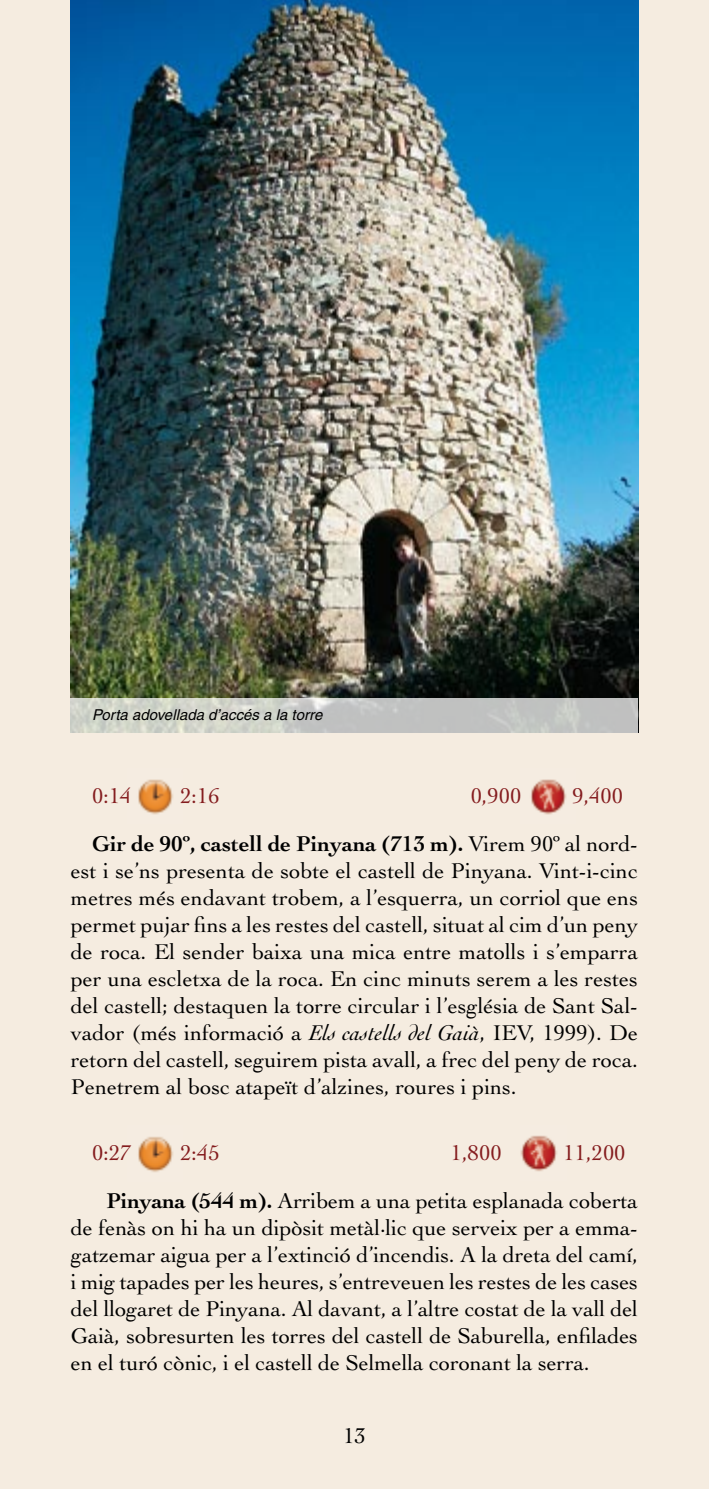
<style>
.page{position:relative;width:709px;height:1489px;background:#fff}
.page>*{position:absolute;margin:0;border:0;box-sizing:border-box;transform-origin:0 0}
.t1{font:22.5px/27px "Cochin";letter-spacing:-.005em;color:#000;text-align:justify}
.t2{font:700 22.5px/48.2px "Cochin";color:#000}
.t3{font:22.5px "Cochin";color:#841c1e}
.t4{font:italic 15px "Helvetica";color:#000}
.s1{font-weight:400;color:#841c1e}
.s2{font-weight:400}
.s3{font-style:italic}
.s4{color:#841c1e}
.s5{font-weight:700}
</style>
<div class="page">
<div style="left:0;top:0;width:709px;height:1488px;background:#f5ece0"></div>
<img style="left:520px;top:768px;width:55px;height:55px">
<img style="left:127px;top:768px;width:56px;height:55px">
<img style="left:520px;top:1125px;width:46px;height:54px">
<img style="left:127px;top:1125px;width:56px;height:56px">
<img style="left:71px;top:0;width:567px;height:698px">
<svg style="left:71px;top:698px;width:567px;height:35px;background:#c8cac5"></svg>
<p class="t4" style="left:92px;top:705px;width:232px">Porta adovellada d’accés a la torre</p>
<p class="t2" style="left:92px;top:771px;width:545px;text-indent:480px"><span class="s1">9,400<br></span>Gir de 90º, castell de Pinyana (713 m). <span class="s2">Virem 90º al nord-</span></p>
<p class="t1" style="left:71px;top:857px;width:568px">est i se’ns presenta de sobte el castell de Pinyana. Vint-i-cinc metres més endavant trobem, a l’esquerra, un corriol que ens permet pujar fins a les restes del castell, situat al cim d’un peny de roca. El sender baixa una mica entre matolls i s’emparra per una escletxa de la roca. En cinc minuts serem a les restes del castell; destaquen la torre circular i l’esglé- sia de Sant Sal&shy;vador (més informació a <span class="s3">Els castells del Gaià</span>, IEV, 1999). De retorn del castell, seguirem pista avall, a frec del peny de roca.<br>Penetrem al bosc atapeït d’alzines, roures i pins.</p>
<p class="t3" style="left:92px;top:782px;width:41px">0:14</p>
<p class="t3" style="left:180px;top:782px;width:39px">2:16</p>
<p class="t3" style="left:470px;top:782px;width:52px">0,900</p>
<p class="t3" style="left:92px;top:1139px;width:41px">0:27</p>
<p class="t3" style="left:180px;top:1139px;width:39px">2:45</p>
<p class="t3" style="left:451px;top:1139px;width:52px">1,800</p>
<p class="t1" style="left:106px;top:1128px;width:533px;line-height:48.2px;text-indent:457px"><span class="s4">11,200<br></span><span class="s5">Pinyana (544 m).</span> Arribem a una petita esplanada coberta</p>
<p class="t1" style="left:71px;top:1214px;width:568px">de fenàs on hi ha un dipòsit metàl·lic que serveix per a emma&shy;gatzemar aigua per a l’extinció d’incendis. A la dreta del camí, i mig tapades per les heures, s’entreveuen les restes de les cases del llogaret de Pinyana. Al davant, a l’altre costat de la vall del Gaià, sobresurten les torres del castell de Saburella, enfilades en el turó cònic, i el castell de Selmella coronant la serra.</p>
<p class="t1" style="left:343px;top:1421px;width:23px">13</p>
</div>
